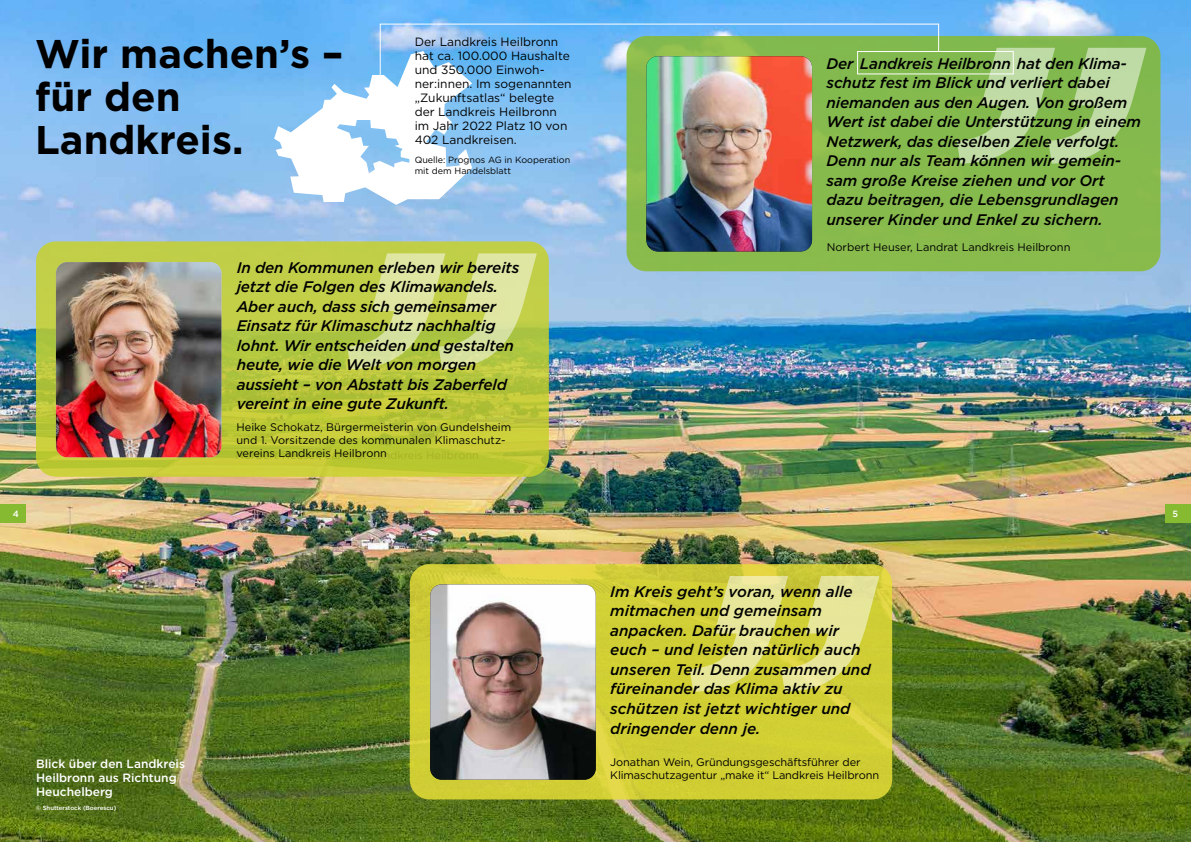
<style>
.page{position:relative;width:1191px;height:842px;background:#fff}
.page>*{position:absolute;margin:0;border:0;box-sizing:border-box;transform-origin:0 0}
.t1{font:700 40px/43px "Gotham";color:#000}
.t2{font:italic 500 15.3px/19.6px "Gotham";letter-spacing:-.01em;color:#000}
.t3{font:12px/14px "Gotham";color:#000}
.t4{font:500 12px/14px "Gotham";color:#fff}
.t5{font:11px/13px "Gotham";color:#000}
.t6{font:9px/11px "Gotham";color:#000}
.t7{font:500 9px "Gotham";color:#fff}
.t8{font:500 6px "Gotham";color:#fff}
</style>
<div class="page">
<img style="left:0;top:0;width:1191px;height:842px">
<div style="left:626px;top:36px;width:534px;height:235px;background:#87ba4c;border-radius:20px"></div>
<svg style="left:956px;top:48px;width:190px;height:116px"></svg>
<img style="left:646px;top:205px;width:166px;height:46px">
<div style="left:857px;top:51px;width:156px;height:23px;border:1px solid #fff"></div>
<svg style="left:410px;top:564px;width:482px;height:235px;background:#d1ce35"></svg>
<svg style="left:689px;top:576px;width:190px;height:116px;background:#dbda69"></svg>
<img style="left:430px;top:584px;width:166px;height:196px">
<svg style="left:36px;top:241px;width:513px;height:236px;background:#bcc93e"></svg>
<img style="left:56px;top:262px;width:165px;height:195px">
<svg style="left:347px;top:253px;width:190px;height:116px;background:#ccd874"></svg>
<img style="left:274px;top:23px;width:665px;height:182px">
<div style="left:0;top:505px;width:26px;height:18px;background:#86ba31"></div>
<div style="left:1165px;top:505px;width:26px;height:18px;background:#86ba31"></div>
<h1 class="t1" style="left:35px;top:32px;width:309px">Wir machen’s – für den<br>Landkreis.</h1>
<p class="t3" style="left:415px;top:34px;width:158px">Der Landkreis Heilbronn hat ca. 100.000 Haushalte und 350.000 Einwoh&shy;ner:innen. Im sogenannten „Zukunftsatlas“ belegte der Landkreis Heilbronn im Jahr 2022 Platz 10 von<br>402 Landkreisen.</p>
<p class="t6" style="left:415px;top:154px;width:157px">Quelle: Prognos AG in Kooperation mit dem Handelsblatt</p>
<p class="t2" style="left:237px;top:257px;width:284px">In den Kommunen erleben wir bereits jetzt die Folgen des Klimawandels.<br>Aber auch, dass sich gemeinsamer Einsatz für Klimaschutz nachhaltig lohnt. Wir entscheiden und gestalten heute, wie die Welt von morgen aussieht – von Abstatt bis Zaberfeld vereint in eine gute Zukunft.</p>
<p class="t5" style="left:236px;top:420px;width:276px">Heike Schokatz, Bürgermeisterin von Gundelsheim und 1. Vorsitzende des kommunalen Klimaschutz&shy;vereins Landkreis Heilbronn</p>
<p class="t5" style="left:235px;top:448px;width:245px">Norbert Heuser, Landrat Landkreis Heilbronn</p>
<p class="t2" style="left:826px;top:53px;width:316px">Der Landkreis Heilbronn hat den Klima&shy;schutz fest im Blick und verliert dabei niemanden aus den Augen. Von großem Wert ist dabei die Unterstützung in einem Netzwerk, das dieselben Ziele verfolgt.<br>Denn nur als Team können wir gemein&shy;sam große Kreise ziehen und vor Ort dazu beitragen, die Lebensgrundlagen unserer Kinder und Enkel zu sichern.</p>
<p class="t5" style="left:827px;top:240px;width:245px">Norbert Heuser, Landrat Landkreis Heilbronn</p>
<p class="t7" style="left:13px;top:508px;width:8px">4</p>
<p class="t7" style="left:1172px;top:508px;width:7px">5</p>
<p class="t4" style="left:36px;top:757px;width:150px">Blick über den Landkreis<br>Heilbronn aus Richtung<br>Heuchelberg</p>
<p class="t8" style="left:36px;top:804px;width:82px">© Shutterstock (Boerescu)</p>
<p class="t2" style="left:610px;top:581px;width:262px">Im Kreis geht’s voran, wenn alle mitmachen und gemeinsam anpacken. Dafür brauchen wir euch – und leisten natürlich auch unseren Teil. Denn zusammen und füreinander das Klima aktiv zu schützen ist jetzt wichtiger und dringender denn je.</p>
<p class="t5" style="left:610px;top:756px;width:270px">Jonathan Wein, Gründungsgeschäftsführer der<br>Klimaschutzagentur „make it“ Landkreis Heilbronn</p>
</div>
